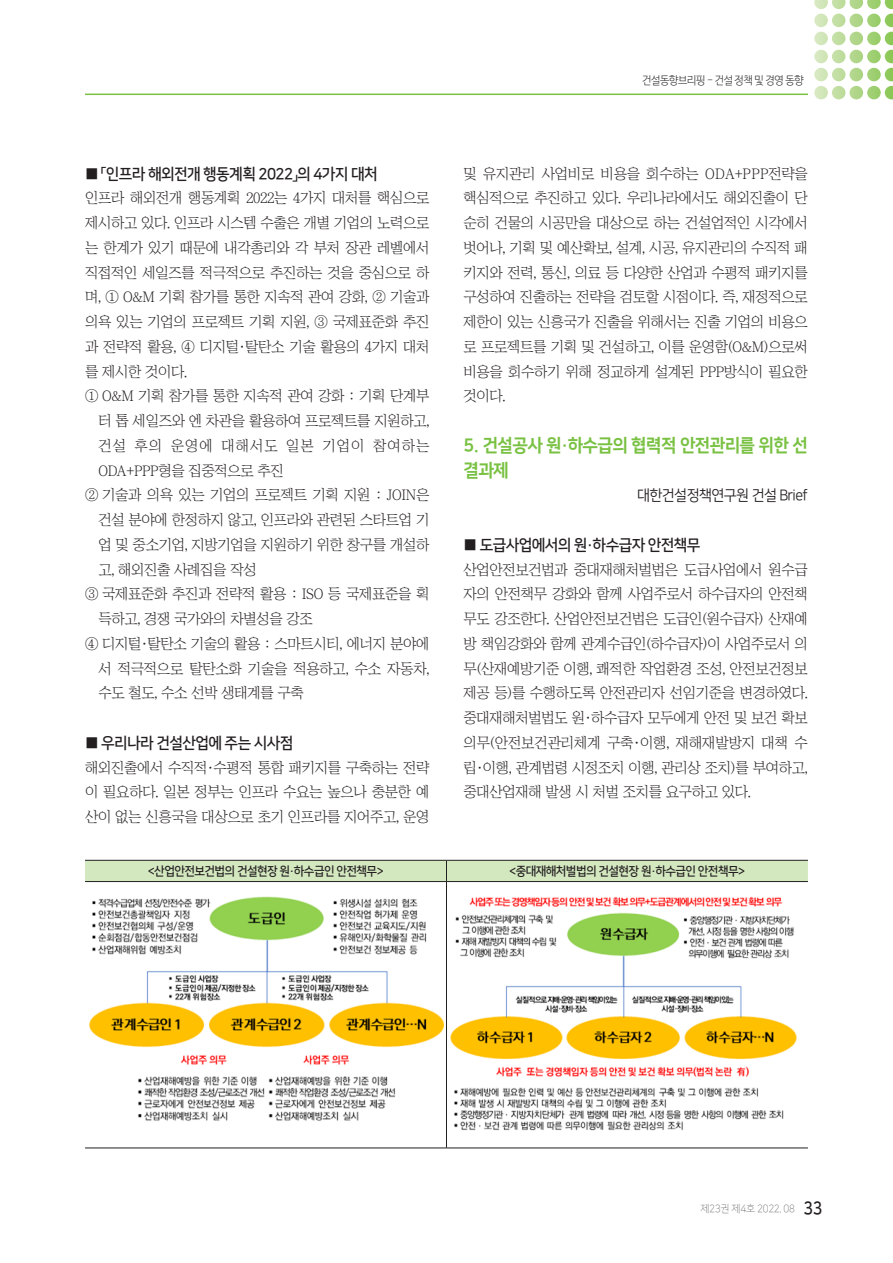
<style>
.page{position:relative;width:893px;height:1263px;background:#fff}
.page>*{position:absolute;margin:0;border:0;box-sizing:border-box;transform-origin:0 0}
._1{font:18px/24.8px "Nanum Square EB";letter-spacing:-.04em;color:#79c142;scale:.95 1}
.건설브리핑2-네모_타이틀{font:15.75px "Nanum Square B";letter-spacing:-.04em;color:#231f20;scale:.95 1}
.건설브리핑_2_-다음단락_저자이름{font:15px "Nanum Square R";letter-spacing:-.04em;color:#231f20;scale:.95 1}
.본문{font:14.7px/24.8px "Chosunilbo NM";letter-spacing:-.025em;color:#231f20;text-align:justify}
.표본문제목{font:12.3px "Nanum Square B";letter-spacing:-.05em;color:#231f20;scale:.95 1}
.t1{font:300 11.25px "Nanum Barun Gothic";letter-spacing:-.035em;color:#231f20;scale:.93 1}
.t2{font:10.5px "Nanum Square L";letter-spacing:-.025em;color:#6c6d70;scale:.95 1}
.s1{font-family:"Nanum Square B";font-size:18px;color:#231f20}
</style>
<div class="page">
<hr style="left:85px;top:94px;width:723px;height:1px;background:#79c142">
<svg style="left:814px;top:0;width:79px;height:99px"></svg>
<div style="left:814px;top:14px;width:14px;height:13px;background:#d3e7bc;border-radius:50%"></div>
<div style="left:814px;top:32px;width:14px;height:13px;background:#d3e7bc;border-radius:50%"></div>
<div style="left:814px;top:50px;width:14px;height:13px;background:#d3e7bc;border-radius:50%"></div>
<div style="left:814px;top:68px;width:14px;height:13px;background:#d3e7bc;border-radius:50%"></div>
<div style="left:814px;top:86px;width:14px;height:13px;background:#d3e7bc;border-radius:50%"></div>
<div style="left:85px;top:860px;width:723px;height:21px;background:#d4e8c0"></div>
<hr style="left:85px;top:881px;width:361px;height:1px;background:#231f20">
<hr style="left:446px;top:881px;width:362px;height:1px;background:#231f20">
<hr style="left:446px;top:882px;width:1px;height:266px;background:#231f20">
<hr style="left:85px;top:1148px;width:361px;height:1px;background:#231f20">
<hr style="left:446px;top:1148px;width:362px;height:1px;background:#231f20">
<img style="left:89px;top:896px;width:355px;height:225px">
<img style="left:450px;top:897px;width:347px;height:234px">
<p class="건설브리핑2-네모_타이틀" style="left:85px;top:165px;width:310px">■ 「인프라 해외전개 행동계획 2022」의 4가지 대처</p>
<p class="본문" style="left:85px;top:186px;width:346px">인프라 해외전개 행동계획 2022는 4가지 대처를 핵심으로 제시하고 있다. 인프라 시스템 수출은 개별 기업의 노력으로 는 한계가 있기 때문에 내각총리와 각 부처 장관 레벨에서 직접적인 세일즈를 적극적으로 추진하는 것을 중심으로 하 며, ① O&amp;M 기획 참가를 통한 지속적 관여 강화, ② 기술과 의욕 있는 기업의 프로젝트 기획 지원, ③ 국제표준화 추진 과 전략적 활용, ④ 디지털·탈탄소 기술 활용의 4가지 대처 를 제시한 것이다.</p>
<p class="본문" style="left:98px;top:384px;width:333px;text-indent:-13px">① O&amp;M 기획 참가를 통한 지속적 관여 강화 : 기획 단계부 터 톱 세일즈와 엔 차관을 활용하여 프로젝트를 지원하고, 건설 후의 운영에 대해서도 일본 기업이 참여하는 ODA+PPP형을 집중적으로 추진</p>
<p class="본문" style="left:98px;top:483px;width:333px;text-indent:-13px">② 기술과 의욕 있는 기업의 프로젝트 기획 지원 : JOIN은 건설 분야에 한정하지 않고, 인프라와 관련된 스타트업 기 업 및 중소기업, 지방기업을 지원하기 위한 창구를 개설하 고, 해외진출 사례집을 작성</p>
<p class="본문" style="left:98px;top:582px;width:333px;text-indent:-13px">③ 국제표준화 추진과 전략적 활용 : ISO 등 국제표준을 획 득하고, 경쟁 국가와의 차별성을 강조</p>
<p class="본문" style="left:98px;top:631px;width:333px;text-indent:-13px">④ 디지털·탈탄소 기술의 활용 : 스마트시티, 에너지 분야에 서 적극적으로 탈탄소화 기술을 적용하고, 수소 자동차, 수도 철도, 수소 선박 생태계를 구축</p>
<p class="건설브리핑2-네모_타이틀" style="left:85px;top:734px;width:221px">■ 우리나라 건설산업에 주는 시사점</p>
<p class="본문" style="left:85px;top:755px;width:346px">해외진출에서 수직적·수평적 통합 패키지를 구축하는 전략 이 필요하다. 일본 정부는 인프라 수요는 높으나 충분한 예 산이 없는 신흥국을 대상으로 초기 인프라를 지어주고, 운영</p>
<p class="t1" style="left:642px;top:75px;width:175px">건설동향브리핑 - 건설 정책 및 경영 동향</p>
<p class="본문" style="left:463px;top:161px;width:346px">및 유지관리 사업비로 비용을 회수하는 ODA+PPP전략을 핵심적으로 추진하고 있다. 우리나라에서도 해외진출이 단 순히 건물의 시공만을 대상으로 하는 건설업적인 시각에서 벗어나, 기획 및 예산확보, 설계, 시공, 유지관리의 수직적 패 키지와 전력, 통신, 의료 등 다양한 산업과 수평적 패키지를 구성하여 진출하는 전략을 검토할 시점이다. 즉, 재정적으로 제한이 있는 신흥국가 진출을 위해서는 진출 기업의 비용으 로 프로젝트를 기획 및 건설하고, 이를 운영함(O&amp;M)으로써 비용을 회수하기 위해 정교하게 설계된 PPP방식이 필요한 것이다.</p>
<p class="_1" style="left:463px;top:433px;width:364px">5. 건설공사 원·하수급의 협력적 안전관리를 위한 선 결과제</p>
<p class="건설브리핑_2_-다음단락_저자이름" style="left:637px;top:488px;width:181px">대한건설정책연구원 건설 Brief</p>
<p class="건설브리핑2-네모_타이틀" style="left:463px;top:536px;width:251px">■ 도급사업에서의 원·하수급자 안전책무</p>
<p class="본문" style="left:463px;top:557px;width:346px">산업안전보건법과 중대재해처벌법은 도급사업에서 원수급 자의 안전책무 강화와 함께 사업주로서 하수급자의 안전책 무도 강조한다. 산업안전보건법은 도급인(원수급자) 산재예 방 책임강화와 함께 관계수급인(하수급자)이 사업주로서 의 무(산재예방기준 이행, 쾌적한 작업환경 조성, 안전보건정보 제공 등)를 수행하도록 안전관리자 선임기준을 변경하였다. 중대재해처벌법도 원·하수급자 모두에게 안전 및 보건 확보 의무(안전보건관리체계 구축·이행, 재해재발방지 대책 수 립·이행, 관계법령 시정조치 이행, 관리상 조치)를 부여하고, 중대산업재해 발생 시 처벌 조치를 요구하고 있다.</p>
<p class="표본문제목" style="left:148px;top:864px;width:250px">&lt;산업안전보건법의 건설현장 원·하수급인 안전책무&gt;</p>
<p class="표본문제목" style="left:509px;top:864px;width:250px">&lt;중대재해처벌법의 건설현장 원·하수급인 안전책무&gt;</p>
<p class="t2" style="left:700px;top:1203px;width:130px">제23권 제4호 2022. 08 <span class="s1">33</span></p>
</div>
